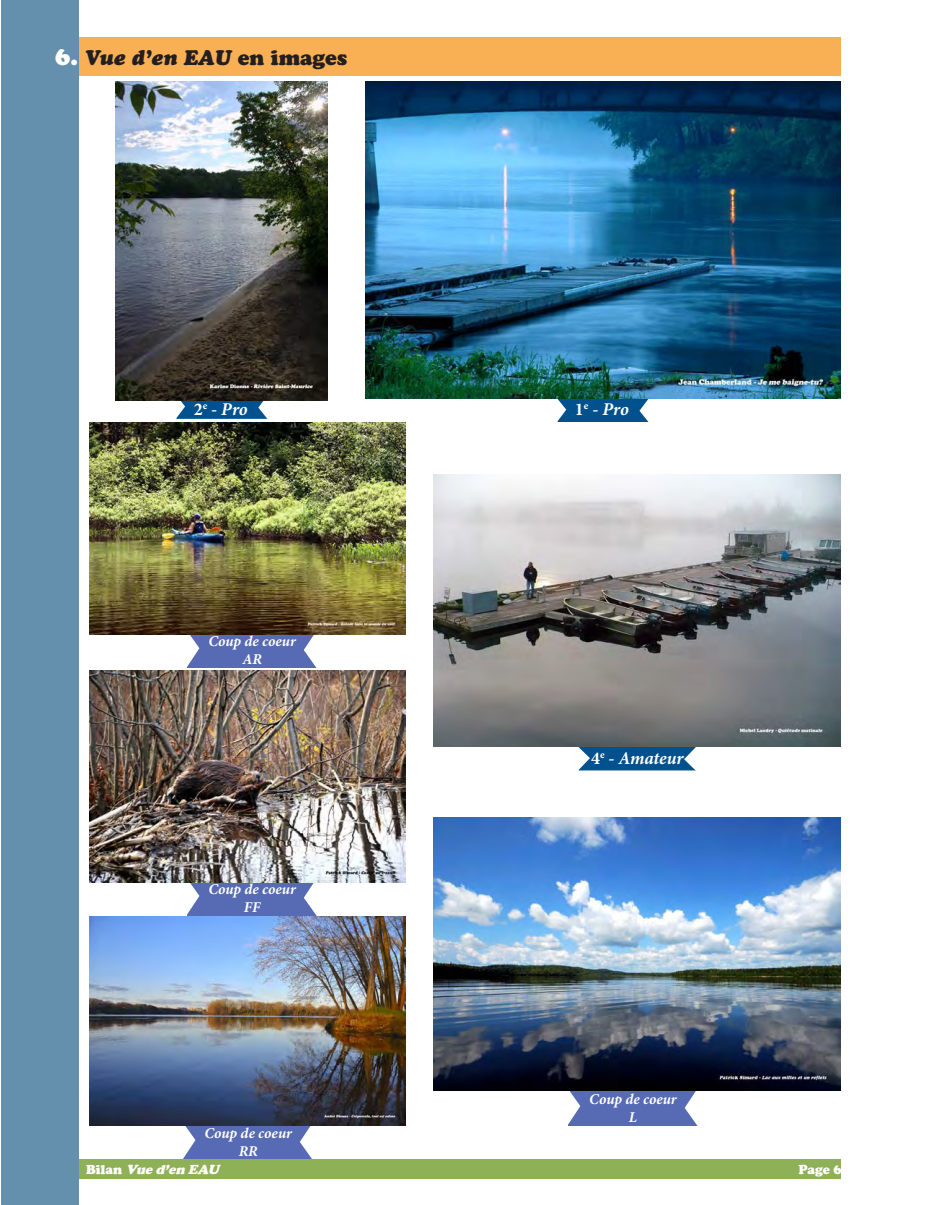
<style>
.page{position:relative;width:937px;height:1205px;background:#fff}
.page>*{position:absolute;margin:0;border:0;box-sizing:border-box;transform-origin:0 0}
.t1{font:italic 21px "Cooper Black Std";color:#231f20}
.t2{font:italic 700 18px "Minion Pro";letter-spacing:-.005em;color:#fff}
.t3{font:italic 700 15px "Minion Pro";color:#fff}
.t4{font:italic 900 13.5px "Cooper";color:#fffefc}
.t5{font:900 13.5px "Cooper";color:#fff}
.s1{font-style:normal;font-size:24px;color:#fff}
.s2{font-style:normal}
</style>
<div class="page">
<div style="left:187px;top:629px;width:130px;height:38px;background:#576ab4"></div>
<svg style="left:304px;top:634px;width:47px;height:34px"></svg>
<svg style="left:151px;top:634px;width:48px;height:34px"></svg>
<div style="left:187px;top:877px;width:130px;height:38px;background:#576ab4"></div>
<svg style="left:304px;top:881px;width:47px;height:35px"></svg>
<svg style="left:151px;top:881px;width:48px;height:35px"></svg>
<div style="left:183px;top:1121px;width:130px;height:38px;background:#576ab4"></div>
<svg style="left:300px;top:1125px;width:47px;height:34px"></svg>
<svg style="left:148px;top:1125px;width:47px;height:34px"></svg>
<div style="left:568px;top:1087px;width:130px;height:38px;background:#576ab4"></div>
<svg style="left:684px;top:1089px;width:48px;height:37px"></svg>
<svg style="left:532px;top:1089px;width:48px;height:37px"></svg>
<div style="left:557px;top:397px;width:92px;height:25px;background:#00518e;border:1px solid #01528e"></div>
<svg style="left:639px;top:398px;width:33px;height:24px"></svg>
<svg style="left:532px;top:398px;width:34px;height:24px"></svg>
<div style="left:176px;top:394px;width:92px;height:25px;background:#00518e;border:1px solid #01528e"></div>
<svg style="left:258px;top:400px;width:34px;height:19px"></svg>
<svg style="left:151px;top:400px;width:34px;height:19px"></svg>
<div style="left:578px;top:746px;width:118px;height:24px;background:#00518e;border:1px solid #01528e"></div>
<svg style="left:684px;top:746px;width:43px;height:25px"></svg>
<svg style="left:546px;top:746px;width:44px;height:25px"></svg>
<div style="left:1px;top:38px;width:839px;height:38px;background:#f9b054"></div>
<div style="left:56px;top:1159px;width:784px;height:20px;background:#8eb157"></div>
<div style="left:1px;top:0;width:78px;height:1204px;background:#6490ad"></div>
<img style="left:116px;top:81px;width:211px;height:319px">
<img style="left:365px;top:82px;width:475px;height:316px">
<img style="left:89px;top:670px;width:317px;height:211px">
<img style="left:89px;top:422px;width:317px;height:212px">
<img style="left:433px;top:474px;width:407px;height:272px">
<img style="left:433px;top:817px;width:407px;height:272px">
<img style="left:89px;top:916px;width:317px;height:209px">
<p class="t1" style="left:55px;top:45px;width:293px"><span class="s1">6.</span> Vue d’en EAU <span class="s2">en images</span></p>
<p class="t2" style="left:194px;top:397px;width:55px"><span class="s2">2</span><sup>e</sup> <span class="s2">-</span> Pro</p>
<p class="t3" style="left:208px;top:630px;width:89px">Coup de coeur</p>
<p class="t3" style="left:242px;top:648px;width:21px">AR</p>
<p class="t3" style="left:208px;top:878px;width:89px">Coup de coeur</p>
<p class="t3" style="left:244px;top:896px;width:18px">FF</p>
<p class="t3" style="left:204px;top:1122px;width:89px">Coup de coeur</p>
<p class="t3" style="left:238px;top:1140px;width:20px">RR</p>
<p class="t2" style="left:574px;top:397px;width:55px"><span class="s2">1</span><sup>e</sup> <span class="s2">-</span> Pro</p>
<p class="t2" style="left:591px;top:745px;width:94px"><span class="s2">4</span><sup>e</sup> <span class="s2">-</span> Amateur</p>
<p class="t3" style="left:589px;top:1088px;width:89px">Coup de coeur</p>
<p class="t3" style="left:628px;top:1106px;width:10px">L</p>
<p class="t4" style="left:86px;top:1161px;width:138px"><span class="s2">B i l a n</span> Vued’en EAU</p>
<p class="t5" style="left:798px;top:1161px;width:44px">Page 6</p>
</div>
